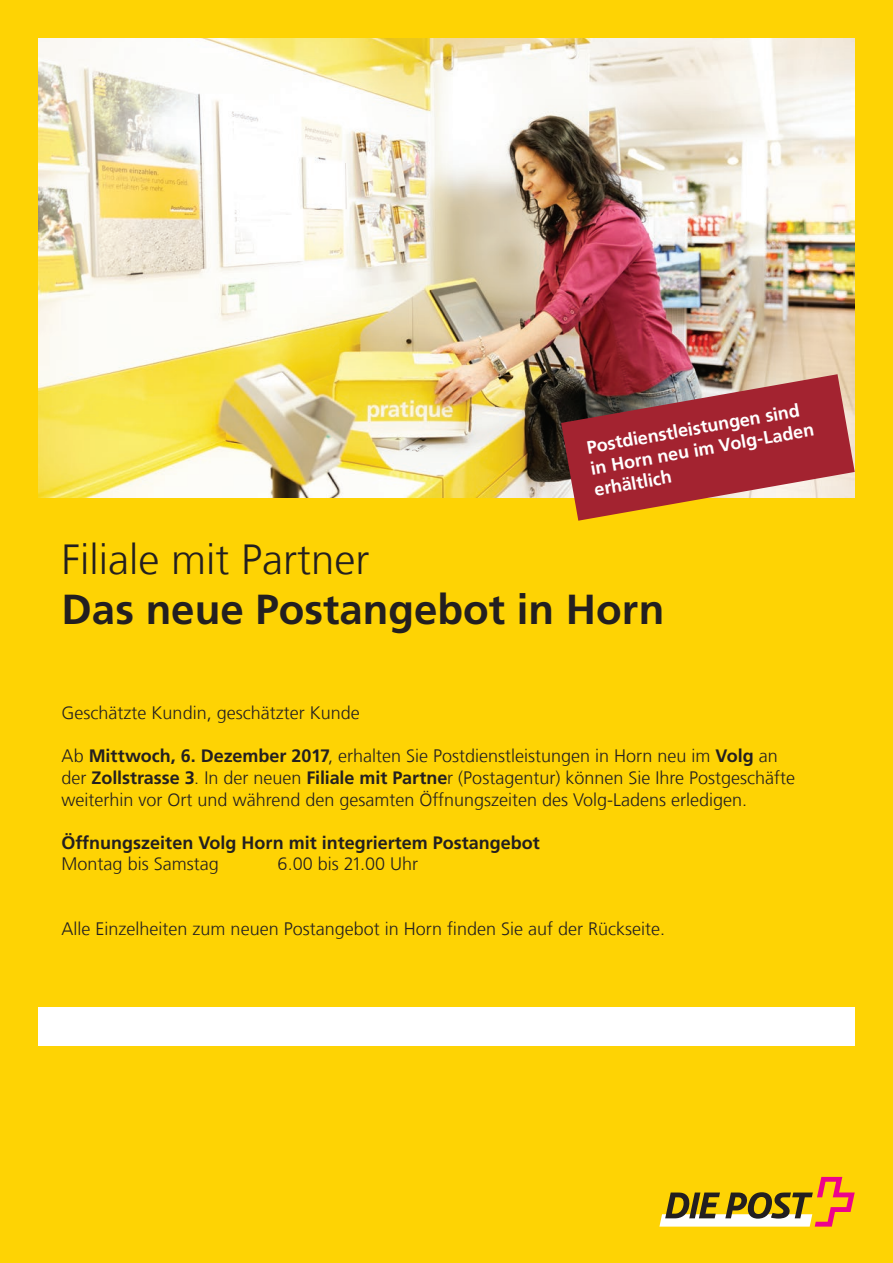
<style>
.page{position:relative;width:893px;height:1263px;background:#fed304}
.page>*{position:absolute;margin:0;border:0;box-sizing:border-box;transform-origin:0 0}
.t1{font:700 42px "Frutiger";color:#231f20}
.t2{font:300 42px "Frutiger";color:#231f20}
.t3{font:300 18px/21.6px "Frutiger";color:#231f20}
.t4{font:700 18px/21.6px "Frutiger";color:#fff}
.t5{font:700 18px "Frutiger";color:#231f20}
.s1{font-weight:700}
</style>
<div class="page">
<div style="left:38px;top:1008px;width:817px;height:38px;background:#fff"></div>
<img style="left:38px;top:38px;width:817px;height:459px">
<svg style="left:659px;top:1177px;width:196px;height:49px"></svg>
<svg style="left:561px;top:374px;width:294px;height:147px;background:#ac4f3d"></svg>
<p class="t4" style="left:585px;top:437px;width:228px;rotate:-10deg">Postdienstleistungen sind in Horn neu im Volg-Laden erhältlich</p>
<h1 class="t2" style="left:62px;top:535px;width:309px">Filiale mit Partner</h1>
<h1 class="t1" style="left:62px;top:585px;width:604px">Das neue Postangebot in Horn</h1>
<p class="t3" style="left:62px;top:702px;width:300px">Geschätzte Kundin, geschätzter Kunde</p>
<p class="t3" style="left:62px;top:745px;width:735px">Ab <span class="s1">Mittwoch, 6. Dezember 2017</span>, erhalten Sie Postdienstleistungen in Horn neu im <span class="s1">Volg</span> an der <span class="s1">Zollstrasse 3</span>. In der neuen <span class="s1">Filiale mit Partne</span>r (Postagentur) können Sie Ihre Postgeschäfte weiterhin vor Ort und während den gesamten Öffnungszeiten des Volg-Ladens erledigen.</p>
<p class="t5" style="left:62px;top:832px;width:480px">Öffnungszeiten Volg Horn mit integriertem Postangebot</p>
<p class="t3" style="left:62px;top:853px;width:159px">Montag bis Samstag</p>
<p class="t3" style="left:278px;top:853px;width:142px">6.00 bis 21.00 Uhr</p>
<p class="t3" style="left:62px;top:918px;width:605px">Alle Einzelheiten zum neuen Postangebot in Horn finden Sie auf der Rückseite.</p>
</div>
